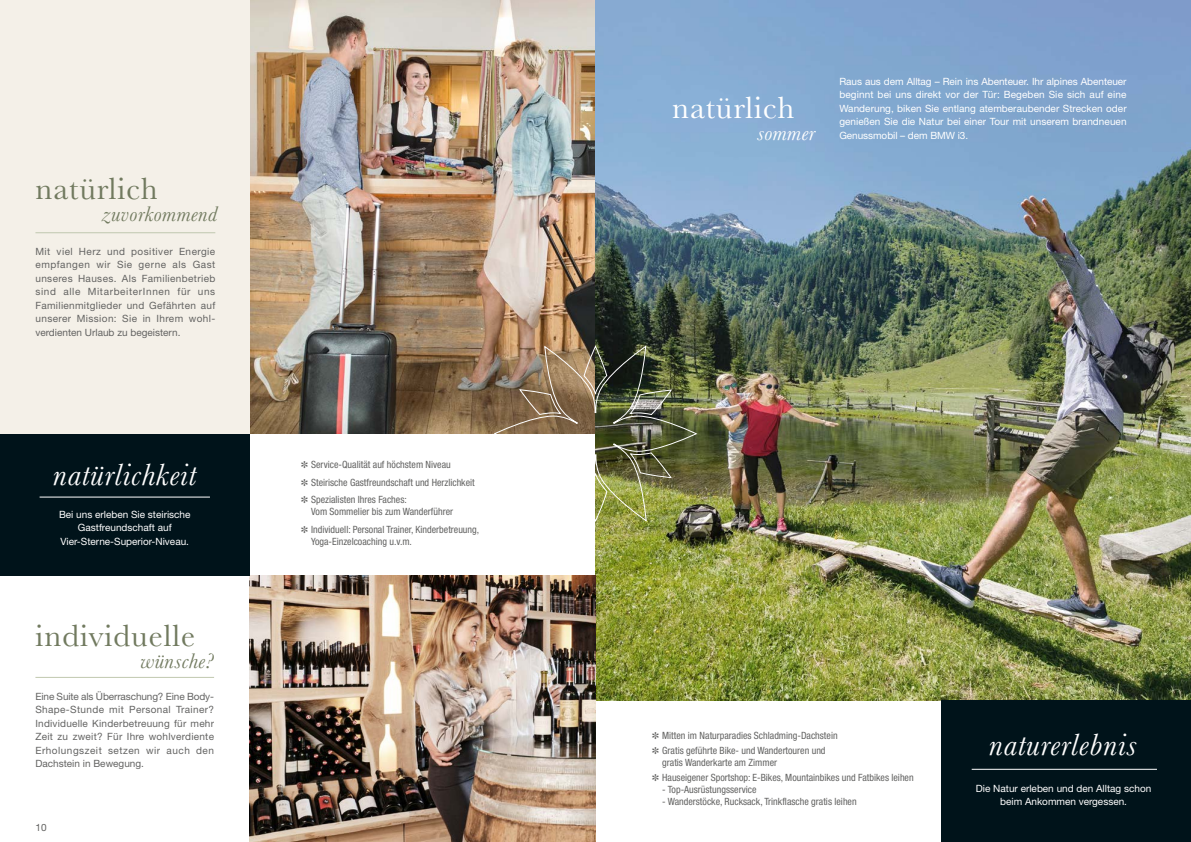
<style>
.page{position:relative;width:1191px;height:842px;background:#fff}
.page>*{position:absolute;margin:0;border:0;box-sizing:border-box;transform-origin:0 0}
.t1{font:italic 32px "Baskerville";letter-spacing:.025em;color:#fff}
.t2{font:32px "Baskerville";letter-spacing:.03em;color:#717a5f}
.t3{font:32px "Baskerville";letter-spacing:.03em;color:#fff}
.t4{font:italic 22px "Baskerville";letter-spacing:.02em;color:#717a5f}
.t5{font:italic 22px "Baskerville";letter-spacing:.02em;color:#fff}
.t6{font:condensed 10px/17.7px "Helvetica Neue LT Std";color:#636362}
.t7{font:10px/13.5px "Helvetica Neue LT Std";letter-spacing:.02em;color:#636362;text-align:justify}
.t8{font:10px/13.5px "Helvetica Neue LT Std";color:#fff;text-align:center}
</style>
<div class="page">
<img style="left:249px;top:0;width:346px;height:434px">
<img style="left:595px;top:0;width:596px;height:700px">
<div style="left:0;top:0;width:249px;height:454px;background:#f4f0e8"></div>
<hr style="left:35px;top:677px;width:179px;height:1px;background:#c0c8af">
<img style="left:249px;top:575px;width:346px;height:267px">
<div style="left:0;top:434px;width:249px;height:141px;background:#00131a"></div>
<hr style="left:40px;top:497px;width:170px;height:1px;background:#fff">
<div style="left:941px;top:700px;width:250px;height:142px;background:#00131a"></div>
<hr style="left:971px;top:769px;width:186px;height:1px;background:#fff">
<img style="left:494px;top:346px;width:203px;height:176px">
<hr style="left:35px;top:232px;width:180px;height:1px;background:#c0c8af">
<h1 class="t2" style="left:35px;top:168px;width:124px">natürlich</h1>
<h2 class="t4" style="left:101px;top:199px;width:117px">zuvorkommend</h2>
<p class="t7" style="left:35px;top:244px;width:181px">Mit viel Herz und positiver Energie empfangen wir Sie gerne als Gast unseres Hauses. Als Familienbetrieb sind alle MitarbeiterInnen für uns Familienmitglieder und Gefährten auf unserer Mission: Sie in Ihrem wohl&shy;verdienten Urlaub zu begeistern.</p>
<h1 class="t1" style="left:53px;top:453px;width:145px">natürlichkeit</h1>
<p class="t8" style="left:59px;top:507px;width:133px">Bei uns erleben Sie steirische<br>Gastfreundschaft auf<br>Vier-Sterne-Superior-Niveau.</p>
<h1 class="t2" style="left:35px;top:615px;width:161px">individuelle</h1>
<h2 class="t4" style="left:140px;top:646px;width:74px">wünsche?</h2>
<p class="t7" style="left:35px;top:689px;width:180px">Eine Suite als Überraschung? Eine Body-Shape-Stunde mit Personal Trainer?<br>Individuelle Kinderbetreuung für mehr Zeit zu zweit? Für Ihre wohlverdiente Erholungszeit setzen wir auch den Dachstein in Bewegung.</p>
<p class="t7" style="left:35px;top:820px;width:13px">10</p>
<p class="t6" style="left:301px;top:456px;width:175px">✽ Service-Qualität auf höchstem Niveau<br>✽ Steirische Gastfreundschaft und Herzlichkeit ✽ Spezialisten Ihres Faches:</p>
<p class="t6" style="left:301px;top:503px;width:180px;text-indent:10px">Vom Sommelier bis zum Wanderführer<br>✽ Individuell: Personal Trainer, Kinderbetreuung,</p>
<p class="t6" style="left:311px;top:533px;width:102px">Yoga-Einzelcoaching u.v.m.</p>
<h1 class="t3" style="left:672px;top:87px;width:124px">natürlich</h1>
<h2 class="t5" style="left:757px;top:118px;width:60px">sommer</h2>
<p class="t8" style="left:839px;top:75px;width:289px;text-align:justify">Raus aus dem Alltag – Rein ins Abenteuer. Ihr alpines Abenteuer beginnt bei uns direkt vor der Tür: Begeben Sie sich auf eine Wanderung, biken Sie entlang atemberaubender Strecken oder genießen Sie die Natur bei einer Tour mit unserem brandneuen Genussmobil – dem BMW i3.</p>
<p class="t6" style="left:652px;top:728px;width:187px;line-height:15px">✽ Mitten im Naturparadies Schladming-Dachstein ✽ Gratis geführte Bike- und Wandertouren und</p>
<p class="t6" style="left:652px;top:755px;width:263px;line-height:15px;text-indent:10px">gratis Wanderkarte am Zimmer<br>✽ Hauseigener Sportshop: E-Bikes, Mountainbikes und Fatbikes leihen</p>
<p class="t6" style="left:662px;top:781px;width:96px">- Top-Ausrüstungsservice</p>
<p class="t6" style="left:662px;top:793px;width:196px">- Wanderstöcke, Rucksack, Trinkflasche gratis leihen</p>
<h1 class="t1" style="left:989px;top:723px;width:149px">naturerlebnis</h1>
<p class="t8" style="left:976px;top:781px;width:177px">Die Natur erleben und den Alltag schon beim Ankommen vergessen.</p>
</div>
